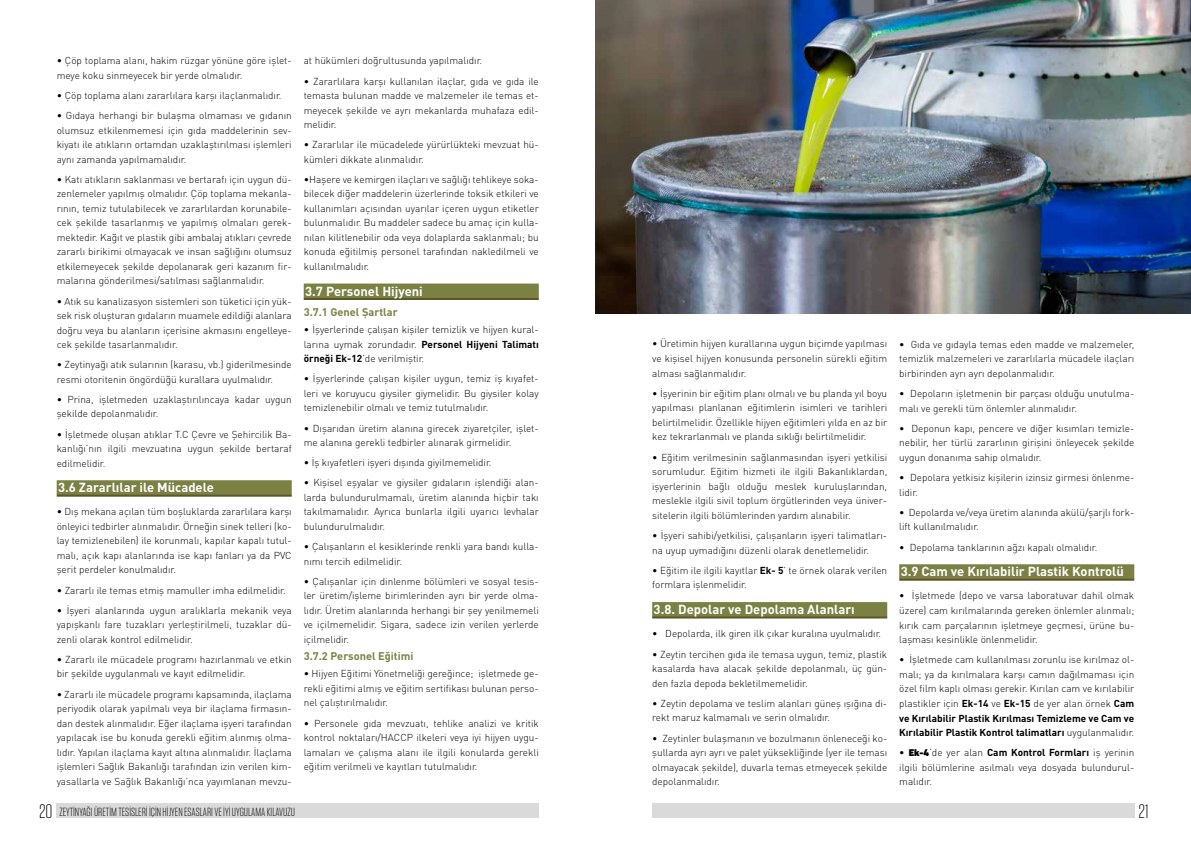
<style>
.page{position:relative;width:1191px;height:842px;background:#fff}
.page>*{position:absolute;margin:0;border:0;box-sizing:border-box;transform-origin:0 0}
.t1{font:300 19.5px "Tungsten";color:#000}
.t2{font:700 13px "DIN Pro";color:#fff}
.t3{font:300 11.8px "Tungsten";color:#000}
.t4{font:700 11px "DIN Pro";color:#7a8143}
.t5{font:300 10px/14.5px "DIN Pro";color:#000;text-align:justify}
.s1{font-weight:700}
.s2{font-family:"DIN Next LT Pro";font-weight:900}
</style>
<div class="page">
<div style="left:652px;top:602px;width:235px;height:15px;background:#7a8143"></div>
<hr style="left:652px;top:616px;width:235px;height:2px;background:#5e5626">
<div style="left:899px;top:564px;width:235px;height:15px;background:#7a8143"></div>
<hr style="left:899px;top:579px;width:235px;height:2px;background:#5e5626">
<div style="left:57px;top:480px;width:235px;height:15px;background:#7a8143"></div>
<hr style="left:57px;top:495px;width:235px;height:2px;background:#5e5626">
<div style="left:304px;top:284px;width:235px;height:15px;background:#7a8143"></div>
<hr style="left:304px;top:298px;width:235px;height:2px;background:#5e5626">
<img style="left:595px;top:0;width:596px;height:313px">
<div style="left:57px;top:804px;width:482px;height:14px;background:#dadada"></div>
<div style="left:652px;top:804px;width:482px;height:14px;background:#dadada"></div>
<p class="t5" style="left:57px;top:53px;width:236px">• Çöp toplama alanı, hakim rüzgar yönüne göre işlet&shy;meye koku sinmeyecek bir yerde olmalıdır.</p>
<p class="t5" style="left:57px;top:88px;width:226px">• Çöp toplama alanı zararlılara karşı ilaçlanmalıdır.</p>
<p class="t5" style="left:57px;top:108px;width:236px">• Gıdaya herhangi bir bulaşma olmaması ve gıdanın olumsuz etkilenmemesi için gıda maddelerinin sev&shy;kiyatı ile atıkların ortamdan uzaklaştırılması işlemleri aynı zamanda yapılmamalıdır.</p>
<p class="t5" style="left:57px;top:172px;width:236px">• Katı atıkların saklanması ve bertarafı için uygun dü&shy;zenlemeler yapılmış olmalıdır. Çöp toplama mekanla&shy;rının, temiz tutulabilecek ve zararlılardan korunabile&shy;cek şekilde tasarlanmış ve yapılmış olmaları gerek&shy;mektedir. Kağıt ve plastik gibi ambalaj atıkları çevrede zararlı birikimi olmayacak ve insan sağlığını olumsuz etkilemeyecek şekilde depolanarak geri kazanım fir&shy;malarına gönderilmesi/satılması sağlanmalıdır.</p>
<p class="t5" style="left:57px;top:293px;width:236px">• Atık su kanalizasyon sistemleri son tüketici için yük&shy;sek risk oluşturan gıdaların muamele edildiği alanlara doğru veya bu alanların içerisine akmasını engelleye&shy;cek şekilde tasarlanmalıdır.</p>
<p class="t5" style="left:57px;top:357px;width:236px">• Zeytinyağı atık sularının (karasu, vb.) giderilmesinde resmi otoritenin öngördüğü kurallara uyulmalıdır.</p>
<p class="t5" style="left:57px;top:392px;width:236px">• Prina, işletmeden uzaklaştırılıncaya kadar uygun şekilde depolanmalıdır.</p>
<p class="t5" style="left:57px;top:426px;width:236px">• İşletmede oluşan atıklar T.C Çevre ve Şehircilik Ba&shy;kanlığı’nın ilgili mevzuatına uygun şekilde bertaraf edilmelidir.</p>
<h2 class="t2" style="left:58px;top:479px;width:157px">3.6 Zararlılar ile Mücadele</h2>
<p class="t5" style="left:57px;top:504px;width:236px">• Dış mekana açılan tüm boşluklarda zararlılara karşı önleyici tedbirler alınmalıdır. Örneğin sinek telleri (ko&shy;lay temizlenebilen) ile korunmalı, kapılar kapalı tutul&shy;malı, açık kapı alanlarında ise kapı fanları ya da PVC şerit perdeler konulmalıdır.</p>
<p class="t5" style="left:57px;top:582px;width:231px">• Zararlı ile temas etmiş mamuller imha edilmelidir.</p>
<p class="t5" style="left:57px;top:602px;width:236px">• İşyeri alanlarında uygun aralıklarla mekanik veya yapışkanlı fare tuzakları yerleştirilmeli, tuzaklar dü&shy;zenli olarak kontrol edilmelidir.</p>
<p class="t5" style="left:57px;top:652px;width:236px">• Zararlı ile mücadele programı hazırlanmalı ve etkin bir şekilde uygulanmalı ve kayıt edilmelidir.</p>
<p class="t5" style="left:57px;top:686px;width:236px">• Zararlı ile mücadele programı kapsamında, ilaçlama periyodik olarak yapılmalı veya bir ilaçlama firmasın&shy;dan destek alınmalıdır. Eğer ilaçlama işyeri tarafından yapılacak ise bu konuda gerekli eğitim alınmış olma&shy;lıdır. Yapılan ilaçlama kayıt altına alınmalıdır. İlaçlama işlemleri Sağlık Bakanlığı tarafından izin verilen kim&shy;yasallarla ve Sağlık Bakanlığı’nca yayımlanan mevzu-</p>
<p class="t5" style="left:304px;top:53px;width:180px">at hükümleri doğrultusunda yapılmalıdır.</p>
<p class="t5" style="left:304px;top:73px;width:236px">• Zararlılara karşı kullanılan ilaçlar, gıda ve gıda ile temasta bulunan madde ve malzemeler ile temas et&shy;meyecek şekilde ve ayrı mekanlarda muhafaza edil&shy;melidir.</p>
<p class="t5" style="left:304px;top:137px;width:236px">• Zararlılar ile mücadelede yürürlükteki mevzuat hü&shy;kümleri dikkate alınmalıdır.</p>
<p class="t5" style="left:304px;top:172px;width:236px">•Haşere ve kemirgen ilaçları ve sağlığı tehlikeye soka&shy;bilecek diğer maddelerin üzerlerinde toksik etkileri ve kullanımları açısından uyarılar içeren uygun etiketler bulunmalıdır. Bu maddeler sadece bu amaç için kulla&shy;nılan kilitlenebilir oda veya dolaplarda saklanmalı; bu konuda eğitilmiş personel tarafından nakledilmeli ve kullanılmalıdır.</p>
<h2 class="t2" style="left:305px;top:282px;width:119px">3.7 Personel Hijyeni</h2>
<p class="t4" style="left:304px;top:304px;width:95px">3.7.1 Genel Şartlar</p>
<p class="t5" style="left:304px;top:322px;width:236px">• İşyerlerinde çalışan kişiler temizlik ve hijyen kural&shy;larına uymak zorundadır. <span class="s1">Personel Hijyeni Talimatı örneği Ek-12</span>’de verilmiştir.</p>
<p class="t5" style="left:304px;top:371px;width:236px">• İşyerlerinde çalışan kişiler uygun, temiz iş kıyafet&shy;leri ve koruyucu giysiler giymelidir. Bu giysiler kolay temizlenebilir olmalı ve temiz tutulmalıdır.</p>
<p class="t5" style="left:304px;top:420px;width:236px">• Dışarıdan üretim alanına girecek ziyaretçiler, işlet&shy;me alanına gerekli tedbirler alınarak girmelidir.</p>
<p class="t5" style="left:304px;top:455px;width:189px">• İş kıyafetleri işyeri dışında giyilmemelidir.</p>
<p class="t5" style="left:304px;top:475px;width:236px">• Kişisel eşyalar ve giysiler gıdaların işlendiği alan&shy;larda bulundurulmamalı, üretim alanında hiçbir takı takılmamalıdır. Ayrıca bunlarla ilgili uyarıcı levhalar bulundurulmalıdır.</p>
<p class="t5" style="left:304px;top:539px;width:236px">• Çalışanların el kesiklerinde renkli yara bandı kulla&shy;nımı tercih edilmelidir.</p>
<p class="t5" style="left:304px;top:573px;width:236px">• Çalışanlar için dinlenme bölümleri ve sosyal tesis&shy;ler üretim/işleme birimlerinden ayrı bir yerde olma&shy;lıdır. Üretim alanlarında herhangi bir şey yenilmemeli ve içilmemelidir. Sigara, sadece izin verilen yerlerde içilmelidir.</p>
<p class="t4" style="left:304px;top:649px;width:111px">3.7.2 Personel Eğitimi</p>
<p class="t5" style="left:304px;top:666px;width:236px">• Hijyen Eğitimi Yönetmeliği gereğince; işletmede ge&shy;rekli eğitimi almış ve eğitim sertifikası bulunan perso&shy;nel çalıştırılmalıdır.</p>
<p class="t5" style="left:304px;top:715px;width:236px">• Personele gıda mevzuatı, tehlike analizi ve kritik kontrol noktaları/HACCP ilkeleri veya iyi hijyen uygu&shy;lamaları ve çalışma alanı ile ilgili konularda gerekli eğitim verilmeli ve kayıtları tutulmalıdır.</p>
<p class="t5" style="left:652px;top:336px;width:236px">• Üretimin hijyen kurallarına uygun biçimde yapılması ve kişisel hijyen konusunda personelin sürekli eğitim alması sağlanmalıdır.</p>
<p class="t5" style="left:652px;top:385px;width:236px">• İşyerinin bir eğitim planı olmalı ve bu planda yıl boyu yapılması planlanan eğitimlerin isimleri ve tarihleri belirtilmelidir. Özellikle hijyen eğitimleri yılda en az bir kez tekrarlanmalı ve planda sıklığı belirtilmelidir.</p>
<p class="t5" style="left:652px;top:449px;width:236px">• Eğitim verilmesinin sağlanmasından işyeri yetkilisi sorumludur. Eğitim hizmeti ile ilgili Bakanlıklardan, işyerlerinin bağlı olduğu meslek kuruluşlarından, meslekle ilgili sivil toplum örgütlerinden veya üniver&shy;sitelerin ilgili bölümlerinden yardım alınabilir.</p>
<p class="t5" style="left:652px;top:528px;width:236px">• İşyeri sahibi/yetkilisi, çalışanların işyeri talimatları&shy;na uyup uymadığını düzenli olarak denetlemelidir.</p>
<p class="t5" style="left:652px;top:562px;width:236px">• Eğitim ile ilgili kayıtlar <span class="s1">Ek- 5</span>’ te örnek olarak verilen formlara işlenmelidir.</p>
<h2 class="t2" style="left:653px;top:601px;width:203px">3.8. Depolar ve Depolama Alanları</h2>
<p class="t5" style="left:652px;top:626px;width:231px">• Depolarda, ilk giren ilk çıkar kuralına uyulmalıdır.</p>
<p class="t5" style="left:652px;top:646px;width:236px">• Zeytin tercihen gıda ile temasa uygun, temiz, plastik kasalarda hava alacak şekilde depolanmalı, üç gün&shy;den fazla depoda bekletilmemelidir.</p>
<p class="t5" style="left:652px;top:696px;width:236px">• Zeytin depolama ve teslim alanları güneş ışığına di&shy;rekt maruz kalmamalı ve serin olmalıdır.</p>
<p class="t5" style="left:652px;top:730px;width:236px">• Zeytinler bulaşmanın ve bozulmanın önleneceği ko&shy;şullarda ayrı ayrı ve palet yüksekliğinde (yer ile teması olmayacak şekilde), duvarla temas etmeyecek şekilde depolanmalıdır.</p>
<p class="t5" style="left:899px;top:336px;width:236px">• Gıda ve gıdayla temas eden madde ve malzemeler, temizlik malzemeleri ve zararlılarla mücadele ilaçları birbirinden ayrı ayrı depolanmalıdır.</p>
<p class="t5" style="left:899px;top:386px;width:236px">• Depoların işletmenin bir parçası olduğu unutulma&shy;malı ve gerekli tüm önlemler alınmalıdır.</p>
<p class="t5" style="left:899px;top:420px;width:236px">• Deponun kapı, pencere ve diğer kısımları temizle&shy;nebilir, her türlü zararlının girişini önleyecek şekilde uygun donanıma sahip olmalıdır.</p>
<p class="t5" style="left:899px;top:470px;width:236px">• Depolara yetkisiz kişilerin izinsiz girmesi önlenme&shy;lidir.</p>
<p class="t5" style="left:899px;top:505px;width:236px">• Depolarda ve/veya üretim alanında akülü/şarjlı fork&shy;lift kullanılmalıdır.</p>
<p class="t5" style="left:899px;top:539px;width:199px">• Depolama tanklarının ağzı kapalı olmalıdır.</p>
<h2 class="t2" style="left:900px;top:563px;width:225px">3.9 Cam ve Kırılabilir Plastik Kontrolü</h2>
<p class="t5" style="left:899px;top:588px;width:236px">• İşletmede (depo ve varsa laboratuvar dahil olmak üzere) cam kırılmalarında gereken önlemler alınmalı; kırık cam parçalarının işletmeye geçmesi, ürüne bu&shy;laşması kesinlikle önlenmelidir.</p>
<p class="t5" style="left:899px;top:652px;width:236px">• İşletmede cam kullanılması zorunlu ise kırılmaz ol&shy;malı; ya da kırılmalara karşı camın dağılmaması için özel film kaplı olması gerekir. Kırılan cam ve kırılabilir plastikler için <span class="s1">Ek-14</span> ve <span class="s1">Ek-15</span> de yer alan örnek <span class="s1">Cam ve Kırılabilir Plastik Kırılması Temizleme ve Cam ve Kırılabilir Plastik Kontrol talimatları</span> uygulanmalıdır.</p>
<p class="t5" style="left:899px;top:745px;width:236px">• <span class="s2">Ek-4</span>’de yer alan <span class="s1">Cam Kontrol Formları</span> iş yerinin ilgili bölümlerine asılmalı veya dosyada bulundurul&shy;malıdır.</p>
<h1 class="t1" style="left:39px;top:801px;width:15px">20</h1>
<h1 class="t1" style="left:1138px;top:801px;width:12px">21</h1>
<p class="t3" style="left:59px;top:805px;width:237px">ZEYTİNYAĞI ÜRETİM TESİSLERİ İÇİN HİJYEN ESASLARI VE İYİ UYGULAMA KILAVUZU</p>
</div>
